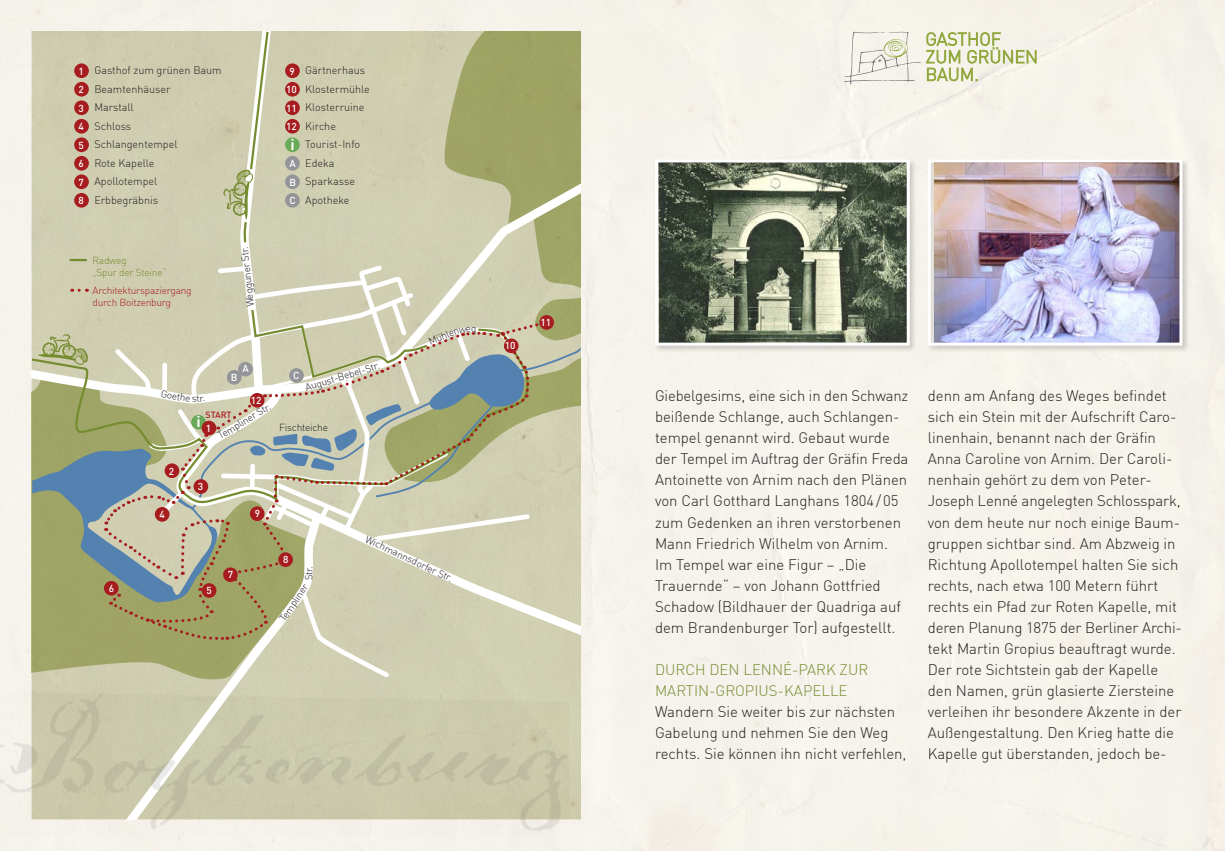
<style>
.page{position:relative;width:1225px;height:851px;background:#fff}
.page>*{position:absolute;margin:0;border:0;box-sizing:border-box;transform-origin:0 0}
.t1{font:700 15.45px "DIN Offc";color:#fff}
.t2{font:300 15px/21px "DIN Offc";color:#231f20}
.t3{font:300 15px/21px "DIN Offc";color:#768c31}
.t4{font:300 10.8px "DIN Offc";color:#231f20}
.t5{font:300 10.05px "DIN Offc";letter-spacing:-.02em;color:#231f20}
.t6{font:300 10.05px/12.1px "DIN Offc";letter-spacing:-.02em;color:#a61c1f}
.t7{font:500 10.05px "DIN";letter-spacing:-.01em;color:#fff}
.t8{font:300 10.05px/12.1px "DIN Offc";letter-spacing:-.02em;color:#768c31}
.t9{font:500 9px "DIN";letter-spacing:-.01em;color:#a61c1f}
</style>
<div class="page">
<div style="left:0;top:0;width:1225px;height:850px;background:#f6f3ec"></div>
<svg style="left:32px;top:32px;width:548px;height:787px;background:#c6c6a3"></svg>
<svg style="left:223px;top:29px;width:47px;height:216px;background:#cecfb1"></svg>
<div style="left:539px;top:315px;width:15px;height:15px;background:#a61c1f;border-radius:50%"></div>
<div style="left:74px;top:63px;width:15px;height:15px;background:#a61c1f;border-radius:50%"></div>
<div style="left:74px;top:82px;width:15px;height:15px;background:#a61c1f;border-radius:50%"></div>
<div style="left:74px;top:100px;width:15px;height:15px;background:#a61c1f;border-radius:50%"></div>
<div style="left:74px;top:119px;width:15px;height:15px;background:#a61c1f;border-radius:50%"></div>
<div style="left:74px;top:137px;width:15px;height:15px;background:#a61c1f;border-radius:50%"></div>
<div style="left:74px;top:156px;width:15px;height:15px;background:#a61c1f;border-radius:50%"></div>
<div style="left:74px;top:174px;width:15px;height:15px;background:#a61c1f;border-radius:50%"></div>
<div style="left:74px;top:193px;width:15px;height:14px;background:#a61c1f;border-radius:50%"></div>
<div style="left:285px;top:63px;width:15px;height:15px;background:#a61c1f;border-radius:50%"></div>
<div style="left:285px;top:82px;width:15px;height:15px;background:#a61c1f;border-radius:50%"></div>
<div style="left:285px;top:100px;width:15px;height:15px;background:#a61c1f;border-radius:50%"></div>
<div style="left:285px;top:119px;width:15px;height:15px;background:#a61c1f;border-radius:50%"></div>
<div style="left:285px;top:137px;width:15px;height:15px;background:#69aa58;border-radius:50%"></div>
<div style="left:285px;top:156px;width:15px;height:15px;background:#939598;border-radius:50%"></div>
<div style="left:285px;top:174px;width:15px;height:15px;background:#939598;border-radius:50%"></div>
<div style="left:285px;top:193px;width:15px;height:14px;background:#939598;border-radius:50%"></div>
<img style="left:0;top:691px;width:569px;height:145px">
<div style="left:926px;top:158px;width:264px;height:195px;background:#231f20;opacity:.2"></div>
<img style="left:934px;top:163px;width:244px;height:178px">
<div style="left:927px;top:159px;width:255px;height:186px;border:3px solid #fff"></div>
<div style="left:653px;top:158px;width:264px;height:195px;background:#231f20;opacity:.2"></div>
<img style="left:659px;top:163px;width:246px;height:178px">
<div style="left:655px;top:159px;width:254px;height:186px;border:3px solid #fff"></div>
<svg style="left:926px;top:32px;width:110px;height:49px;background:#dbdfbf"></svg>
<svg style="left:844px;top:32px;width:76px;height:52px;background:#eae8de"></svg>
<svg style="left:32px;top:259px;width:510px;height:420px;background:#bfc0a4"></svg>
<p class="t7" style="left:78px;top:64px;width:7px">1</p>
<p class="t4" style="left:94px;top:64px;width:129px">Gasthof zum grünen Baum</p>
<p class="t7" style="left:78px;top:83px;width:7px">2</p>
<p class="t4" style="left:94px;top:82px;width:78px">Beamtenhäuser</p>
<p class="t7" style="left:78px;top:101px;width:7px">3</p>
<p class="t4" style="left:94px;top:101px;width:41px">Marstall</p>
<p class="t7" style="left:78px;top:120px;width:7px">4</p>
<p class="t4" style="left:94px;top:119px;width:38px">Schloss</p>
<p class="t7" style="left:78px;top:138px;width:7px">5</p>
<p class="t4" style="left:94px;top:138px;width:85px">Schlangentempel</p>
<p class="t7" style="left:78px;top:157px;width:7px">6</p>
<p class="t4" style="left:94px;top:156px;width:62px">Rote Kapelle</p>
<p class="t7" style="left:78px;top:175px;width:7px">7</p>
<p class="t4" style="left:94px;top:175px;width:64px">Apollotempel</p>
<p class="t7" style="left:78px;top:194px;width:7px">8</p>
<p class="t4" style="left:94px;top:193px;width:65px">Erbbegräbnis</p>
<p class="t8" style="left:93px;top:254px;width:75px">Radweg<br>„Spur der Steine“</p>
<p class="t6" style="left:93px;top:284px;width:100px">Architekturspaziergang durch Boitzenburg</p>
<p class="t5" style="left:244px;top:307px;width:62px;rotate:-96deg">Wegguner Str.</p>
<p class="t7" style="left:289px;top:64px;width:7px">9</p>
<p class="t4" style="left:305px;top:64px;width:61px">Gärtnerhaus</p>
<p class="t7" style="left:286px;top:83px;width:12px">10</p>
<p class="t4" style="left:305px;top:82px;width:66px">Klostermühle</p>
<p class="t7" style="left:286px;top:101px;width:12px">11</p>
<p class="t4" style="left:305px;top:101px;width:61px">Klosterruine</p>
<p class="t7" style="left:286px;top:120px;width:12px">12</p>
<p class="t4" style="left:305px;top:119px;width:32px">Kirche</p>
<p class="t1" style="left:290px;top:134px;width:6px">i</p>
<p class="t4" style="left:305px;top:138px;width:56px">Tourist- Info</p>
<p class="t7" style="left:289px;top:157px;width:8px">A</p>
<p class="t4" style="left:305px;top:156px;width:31px">Edeka</p>
<p class="t7" style="left:289px;top:175px;width:8px">B</p>
<p class="t4" style="left:305px;top:175px;width:51px">Sparkasse</p>
<p class="t7" style="left:289px;top:194px;width:8px">C</p>
<p class="t4" style="left:305px;top:193px;width:46px">Apotheke</p>
<p class="t5" style="left:304px;top:381px;width:78px;rotate:-17deg">August-Bebel-Str.</p>
<p class="t7" style="left:242px;top:362px;width:8px">A</p>
<p class="t7" style="left:231px;top:371px;width:8px">B</p>
<p class="t7" style="left:293px;top:369px;width:8px">C</p>
<p class="t5" style="left:162px;top:387px;width:32px;rotate:11deg">Goethe</p>
<p class="t5" style="left:191px;top:392px;width:15px;rotate:-6deg">str.</p>
<p class="t7" style="left:251px;top:393px;width:12px">12</p>
<p class="t5" style="left:215px;top:431px;width:61px;rotate:-31deg">Templiner Str.</p>
<p class="t9" style="left:206px;top:409px;width:28px">START</p>
<p class="t1" style="left:196px;top:411px;width:6px">i</p>
<p class="t5" style="left:279px;top:421px;width:50px">Fischteiche</p>
<p class="t7" style="left:206px;top:421px;width:7px">1</p>
<p class="t7" style="left:169px;top:464px;width:7px">2</p>
<p class="t7" style="left:198px;top:480px;width:7px">3</p>
<p class="t7" style="left:160px;top:507px;width:7px">4</p>
<p class="t7" style="left:255px;top:507px;width:7px">9</p>
<p class="t5" style="left:427px;top:336px;width:34px;rotate:-23deg">Mühlen</p>
<p class="t7" style="left:109px;top:581px;width:7px">6</p>
<p class="t7" style="left:206px;top:583px;width:7px">5</p>
<p class="t7" style="left:228px;top:568px;width:7px">7</p>
<p class="t7" style="left:283px;top:553px;width:7px">8</p>
<p class="t5" style="left:303px;top:580px;width:16px;rotate:-91deg">Str.</p>
<p class="t5" style="left:276px;top:616px;width:44px;rotate:-56deg">Templiner</p>
<p class="t5" style="left:369px;top:533px;width:96px;rotate:25deg">Wichmannsdorfer Str.</p>
<p class="t7" style="left:505px;top:339px;width:12px">10</p>
<p class="t7" style="left:540px;top:316px;width:12px">11</p>
<p class="t2" style="left:655px;top:385px;width:255px">Giebelgesims, eine sich in den Schwanz beißende Schlange, auch Schlangen&shy;tempel genannt wird. Gebaut wurde der Tempel im Auftrag der Gräfin Freda Antoinette von Arnim nach den Plänen von Carl Gotthard Langhans 1804/05 zum Gedenken an ihren verstorbenen Mann Friedrich Wilhelm von Arnim.<br>Im Tempel war eine Figur – „Die Trauernde“ – von Johann Gottfried Schadow (Bildhauer der Quadriga auf dem Brandenburger Tor) aufgestellt.</p>
<p class="t3" style="left:655px;top:658px;width:215px">DURCH DEN LENNÉ-PARK ZUR<br>MARTIN-GROPIUS- KAPELLE</p>
<p class="t2" style="left:655px;top:700px;width:253px">Wandern Sie weiter bis zur nächsten<br>Gabelung und nehmen Sie den Weg rechts. Sie können ihn nicht verfehlen,</p>
<p class="t2" style="left:927px;top:385px;width:256px">denn am Anfang des Weges befindet sich ein Stein mit der Aufschrift Caro&shy;linenhain, benannt nach der Gräfin Anna Caroline von Arnim. Der Caroli&shy;nenhain gehört zu dem von Peter-Joseph Lenné angelegten Schlosspark, von dem heute nur noch einige Baum&shy;gruppen sichtbar sind. Am Abzweig in Richtung Apollotempel halten Sie sich rechts, nach etwa 100 Metern führt rechts ein Pfad zur Roten Kapelle, mit deren Planung 1875 der Berliner Archi&shy;tekt Martin Gropius beauftragt wurde.<br>Der rote Sichtstein gab der Kapelle den Namen, grün glasierte Ziersteine verleihen ihr besondere Akzente in der Außengestaltung. Den Krieg hatte die Kapelle gut überstanden, jedoch be-</p>
</div>
